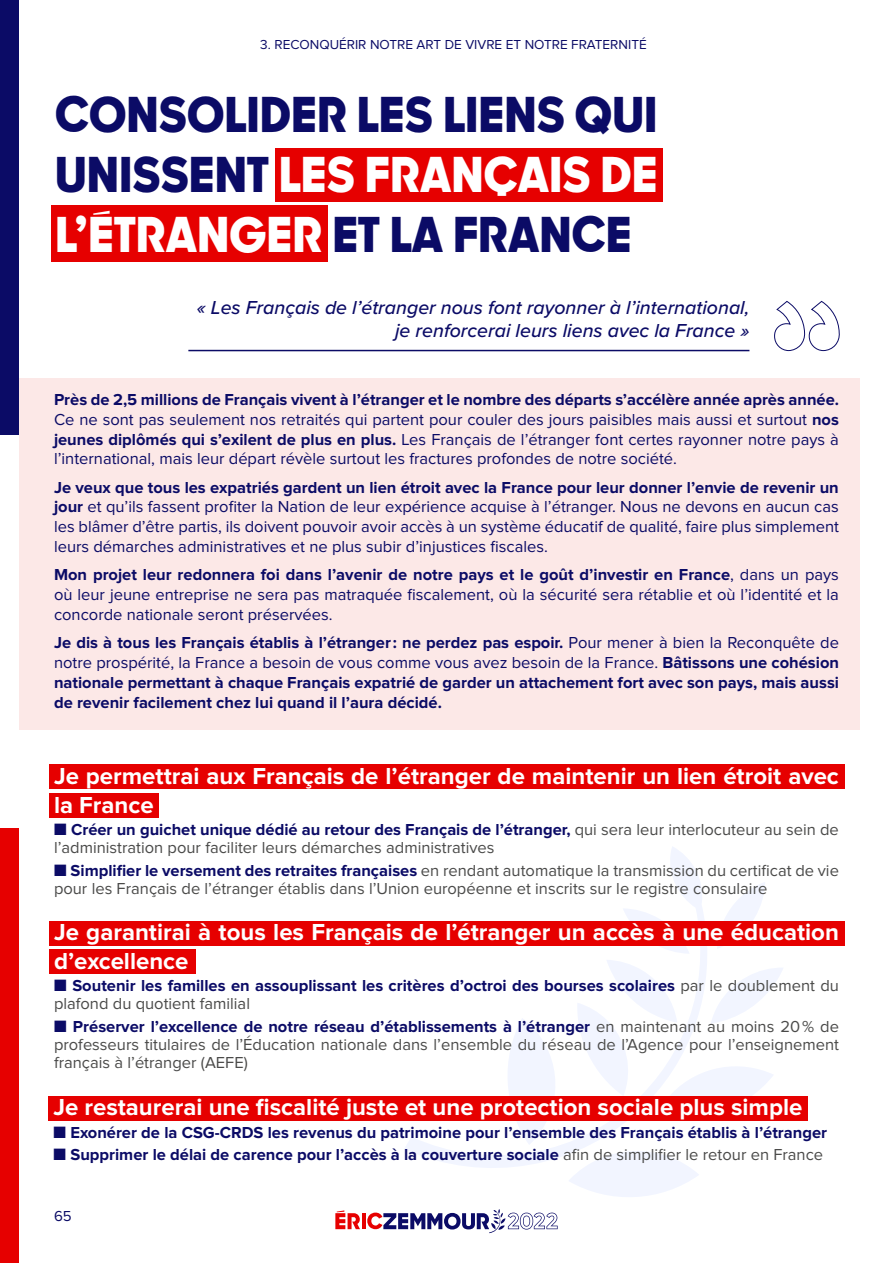
<style>
.page{position:relative;width:893px;height:1263px;background:#fff}
.page>*{position:absolute;margin:0;border:0;box-sizing:border-box;transform-origin:0 0}
.t1{font:700 50.25px "France 22";color:#0b0b66}
.t2{font:700 50.25px "France 22";color:#fff}
.t3{font:700 24px/28.8px "Proxima Nova";color:#fff}
.t4{font:italic 500 19.5px/23.4px "Proxima Nova";color:#0b0b66;text-align:right}
.t5{font:16.5px/19.8px "Proxima Nova";color:#0b0b66;text-align:justify}
.t6{font:700 16.5px/19.8px "Proxima Nova";color:#0b0b66}
.t7{font:16.5px/18px "Proxima Nova";color:#4a4a49}
.t8{font:15px "Proxima Nova";color:#0b0b66}
.t9{font:13.5px "Proxima Nova";color:#0b0b66}
.s1{color:#fff}
.s2{font-weight:700}
.s3{font-weight:400}
.s4{color:#0b0b66}
.s5{font-weight:700;color:#0b0b66}
.s6{font-weight:400;color:#4a4a49}
</style>
<div class="page">
<svg style="left:335px;top:1210px;width:25px;height:19px"></svg>
<hr style="left:362px;top:1213px;width:4px;height:16px;background:#e60000">
<svg style="left:718px;top:882px;width:47px;height:66px"></svg>
<svg style="left:367px;top:968px;width:417px;height:265px"></svg>
<svg style="left:404px;top:847px;width:314px;height:338px"></svg>
<div style="left:0;top:0;width:18px;height:434px;background:#0b0b66"></div>
<div style="left:0;top:829px;width:18px;height:434px;background:#e60000"></div>
<div style="left:51px;top:205px;width:276px;height:57px;background:#e60000"></div>
<div style="left:276px;top:148px;width:387px;height:54px;background:#e60000"></div>
<hr style="left:188px;top:350px;width:561px;height:1px;background:#0b0b66">
<div style="left:49px;top:764px;width:795px;height:24px;background:#e60000"></div>
<div style="left:49px;top:793px;width:110px;height:24px;background:#e60000"></div>
<div style="left:49px;top:949px;width:147px;height:24px;background:#e60000"></div>
<div style="left:49px;top:921px;width:795px;height:24px;background:#e60000"></div>
<div style="left:49px;top:1096px;width:759px;height:24px;background:#e60000"></div>
<div style="left:19px;top:378px;width:841px;height:351px;background:#fce8e7"></div>
<p class="t9" style="left:260px;top:38px;width:388px">3. RECONQUÉRIR NOTRE ART DE VIVRE ET NOTRE FRATERNITÉ</p>
<h1 class="t1" style="left:55px;top:90px;width:67px">CONSOL</h1>
<h1 class="t1" style="left:246px;top:90px;width:261px">IDER LES LIENS</h1>
<h1 class="t1" style="left:575px;top:90px;width:84px">QU I</h1>
<h1 class="t1" style="left:55px;top:151px;width:106px">UNISSENT</h1>
<h1 class="t2" style="left:279px;top:151px;width:142px">LES FRAN</h1>
<h1 class="t2" style="left:484px;top:151px;width:171px">ÇAIS DE</h1>
<h1 class="t2" style="left:55px;top:211px;width:62px">L’ÉTRAN</h1>
<h1 class="t1" style="left:229px;top:211px;width:280px"><span class="s1">GER</span> ET LA FRANCE</h1>
<p class="t4" style="left:197px;top:295px;width:554px">« Les Français de l’étranger nous font rayonner à l’international, je renforcerai leurs liens avec la France »</p>
<p class="t5" style="left:54px;top:390px;width:786px"><span class="s2">Près de 2,5 millions de Français vivent à l’étranger et le nombre des départs s’accélère année après année.<br></span>Ce ne sont pas seulement nos retraités qui partent pour couler des jours paisibles mais aussi et surtout <span class="s2">nos jeunes diplômés qui s’exilent de plus en plus.</span> Les Français de l’étranger font certes rayonner notre pays à l’international, mais leur départ révèle surtout les fractures profondes de notre société.</p>
<p class="t5" style="left:54px;top:478px;width:786px"><span class="s2">Je veux que tous les expatriés gardent un lien étroit avec la France pour leur donner l’envie de revenir un jour</span> et qu’ils fassent profiter la Nation de leur expérience acquise à l’étranger. Nous ne devons en aucun cas les blâmer d’être partis, ils doivent pouvoir avoir accès à un système éducatif de qualité, faire plus simplement leurs démarches administratives et ne plus subir d’injustices fiscales.</p>
<p class="t5" style="left:54px;top:566px;width:786px"><span class="s2">Mon projet leur redonnera foi dans l’avenir de notre pays et le goût d’investir en France</span>, dans un pays où leur jeune entreprise ne sera pas matraquée fiscalement, où la sécurité sera rétablie et où l’identité et la concorde nationale seront préservées.</p>
<p class="t6" style="left:54px;top:633px;width:787px;text-align:justify">Je dis à tous les Français établis à l’étranger: ne perdez pas espoir. <span class="s3">Pour mener à bien la Reconquête de notre prospérité, la France a besoin de vous comme vous avez besoin de la France.</span> Bâtissons une cohésion nationale permettant à chaque Français expatrié de garder un attachement fort avec son pays, mais aussi de revenir facilement chez lui quand il l’aura décidé.</p>
<h2 class="t3" style="left:54px;top:763px;width:786px">Je permettrai aux Français de l’étranger de maintenir un lien étroit avec la France</h2>
<p class="t7" style="left:54px;top:821px;width:786px"><span class="s4">■</span> <span class="s5">Créer un guichet unique dédié au retour des Français de l’étranger,</span> qui sera leur interlocuteur au sein de l’administration pour faciliter leurs démarches administratives</p>
<p class="t7" style="left:54px;top:862px;width:786px"><span class="s4">■</span> <span class="s5">Simplifier le versement des retraites françaises</span> en rendant automatique la transmission du certificat de vie pour les Français de l’étranger établis dans l’Union européenne et inscrits sur le registre consulaire</p>
<h2 class="t3" style="left:54px;top:919px;width:786px">Je garantirai à tous les Français de l’étranger un accès à une éducation d’excellence</h2>
<p class="t6" style="left:54px;top:977px;width:786px;line-height:18px">■ Soutenir les familles en assouplissant les critères d’octroi des bourses scolaires <span class="s6">par le doublement du plafond du quotient familial</span></p>
<p class="t7" style="left:54px;top:1018px;width:786px;text-align:justify"><span class="s4">■</span> <span class="s5">Préserver l’excellence de notre réseau d’établissements à l’étranger</span> en maintenant au moins 20% de professeurs titulaires de l’Éducation nationale dans l’ensemble du réseau de l’Agence pour l’enseignement français à l’étranger (AEFE)</p>
<h2 class="t3" style="left:53px;top:1094px;width:750px">Je restaurerai une fiscalité juste et une protection sociale plus simple</h2>
<p class="t6" style="left:53px;top:1123px;width:775px">■ Exonérer de la CSG-CRDS les revenus du patrimoine pour l’ensemble des Français établis à l’étranger</p>
<p class="t6" style="left:53px;top:1145px;width:771px">■ Supprimer le délai de carence pour l’accès à la couverture sociale <span class="s6">afin de simplifier le retour en France</span></p>
<p class="t8" style="left:54px;top:1209px;width:19px">65</p>
</div>
